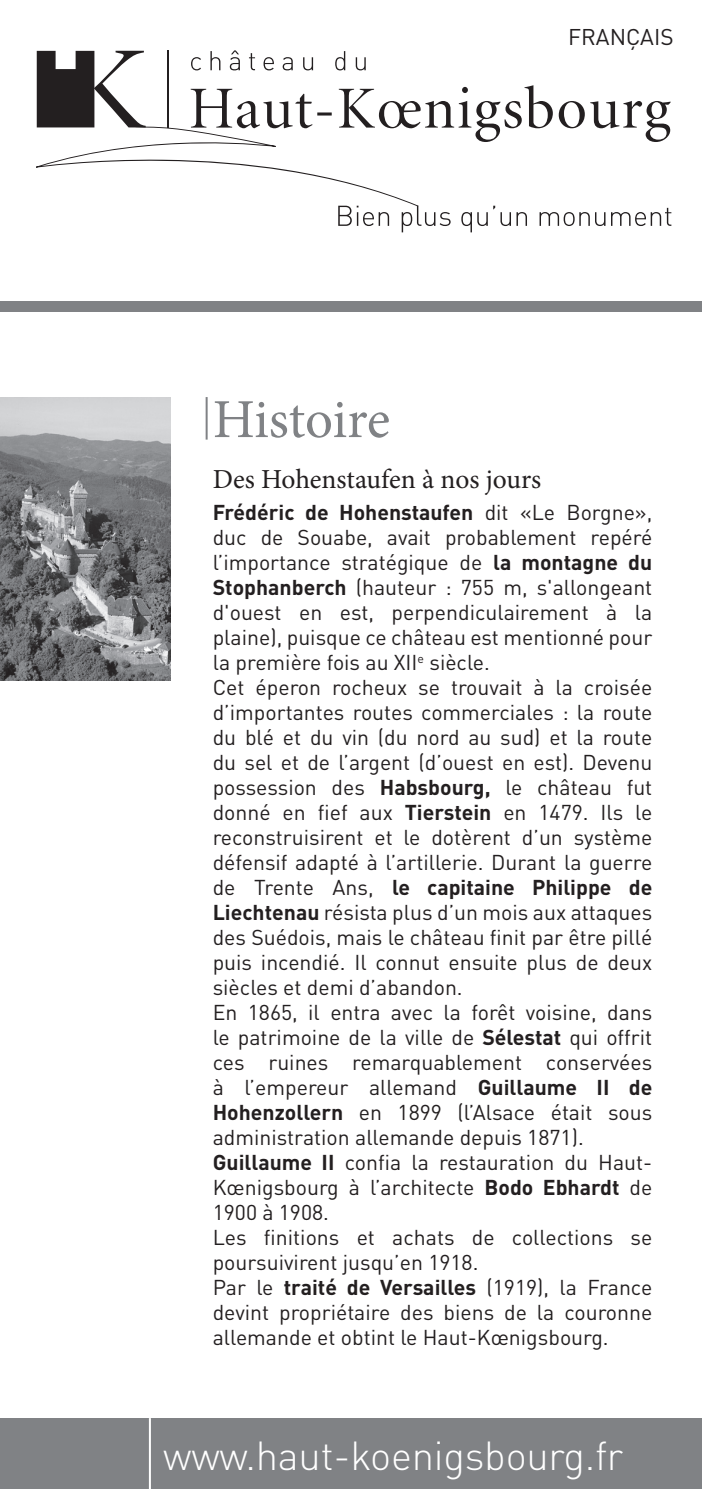
<style>
.page{position:relative;width:702px;height:1489px;background:#fff}
.page>*{position:absolute;margin:0;border:0;box-sizing:border-box;transform-origin:0 0}
.t1{font:55px "Minion Pro";letter-spacing:-.005em;color:#808285}
.t2{font:300 40px "DIN";letter-spacing:-.005em;color:#fff}
.t3{font:27.5px "Minion Pro";letter-spacing:-.005em;color:#231f20}
.t4{font:22.5px "DIN";color:#231f20}
.t5{font:21.25px/25px "DIN";color:#231f20}
.s1{font-weight:700}
</style>
<div class="page">
<div style="left:0;top:1417px;width:702px;height:71px;background:#808285"></div>
<svg style="left:36px;top:50px;width:635px;height:182px"></svg>
<div style="left:0;top:301px;width:702px;height:11px;background:#808285"></div>
<img style="left:0;top:397px;width:170px;height:283px">
<hr style="left:206px;top:397px;width:2px;height:42px;background:#808285">
<hr style="left:149px;top:1417px;width:2px;height:71px;background:#fff">
<p class="t4" style="left:568px;top:22px;width:107px">FRANÇAIS</p>
<h1 class="t1" style="left:213px;top:382px;width:179px">Histoire</h1>
<p class="t3" style="left:213px;top:461px;width:330px">Des Hohenstaufen à nos jours</p>
<p class="t5" style="left:213px;top:499px;width:441px"><span class="s1">Frédéric de Hohenstaufen</span> dit «Le Borgne», duc de Souabe, avait probablement repéré l’importance stratégique de <span class="s1">la montagne du Stophanberch</span> (hauteur : 755 m, s'allongeant d'ouest en est, perpendiculairement à la plaine), puisque ce château est mentionné pour la première fois au XII<sup>e</sup> siècle.<br>Cet éperon rocheux se trouvait à la croisée d’importantes routes commerciales : la route du blé et du vin (du nord au sud) et la route du sel et de l’argent (d’ouest en est). Devenu possession des <span class="s1">Habsbourg,</span> le château fut donné en fief aux <span class="s1">Tierstein</span> en 1479. Ils le reconstruisirent et le dotèrent d’un système défensif adapté à l’artillerie. Durant la guerre de Trente Ans, <span class="s1">le capitaine Philippe de Liechtenau</span> résista plus d’un mois aux attaques des Suédois, mais le château finit par être pillé puis incendié. Il connut ensuite plus de deux siècles et demi d’abandon.<br>En 1865, il entra avec la forêt voisine, dans le patrimoine de la ville de <span class="s1">Sélestat</span> qui offrit ces ruines remarquablement conservées à l’empereur allemand <span class="s1">Guillaume II de Hohenzollern</span> en 1899 (l’Alsace était sous administration allemande depuis 1871).<br><span class="s1">Guillaume II</span> confia la restauration du Haut-Kœnigsbourg à l’architecte <span class="s1">Bodo Ebhardt</span> de 1900 à 1908.<br>Les finitions et achats de collections se poursuivirent jusqu’en 1918.<br>Par le <span class="s1">traité de Versailles</span> (1919), la France devint propriétaire des biens de la couronne allemande et obtint le Haut-Kœnigsbourg.</p>
<h2 class="t2" style="left:163px;top:1430px;width:461px">www.haut-koenigsbourg.fr</h2>
</div>
